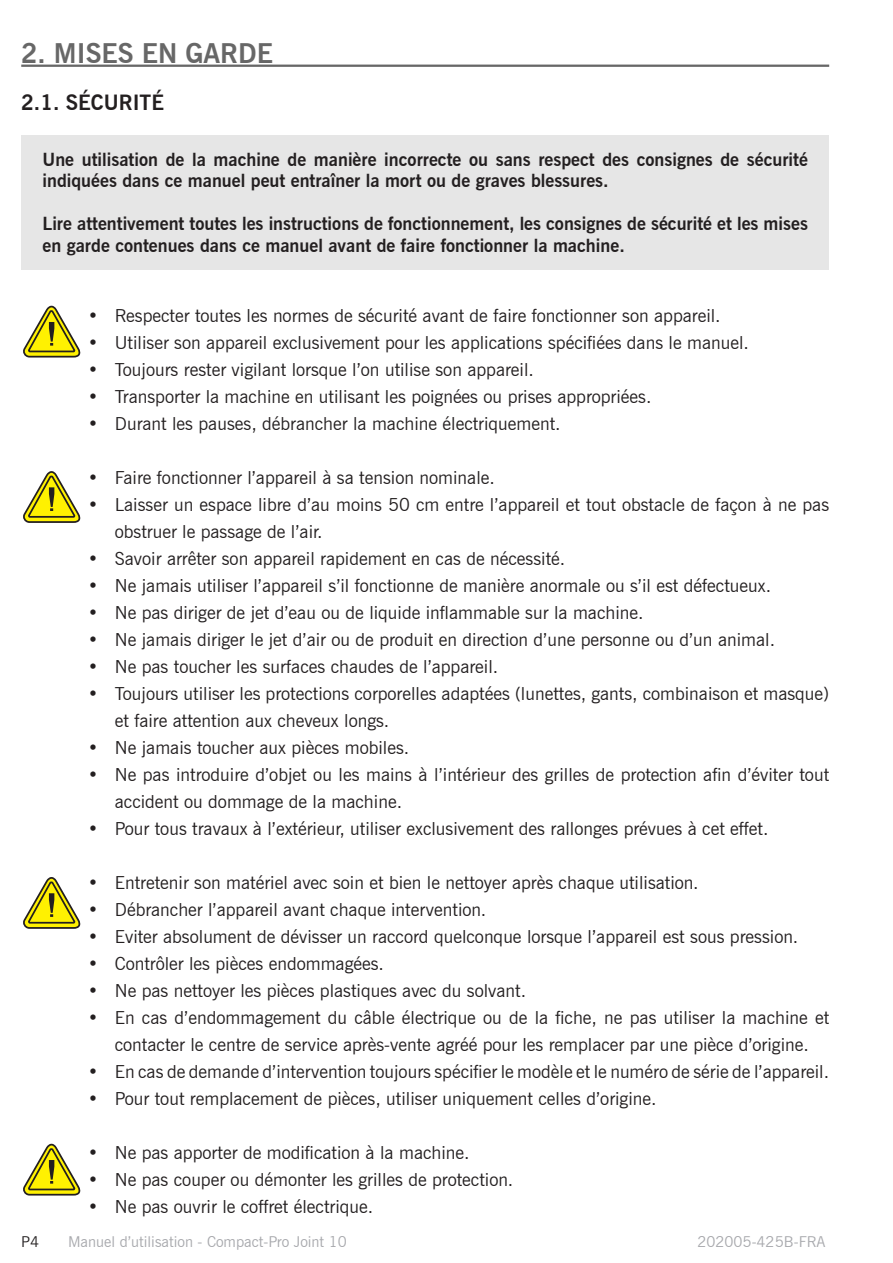
<style>
.page{position:relative;width:893px;height:1263px;background:#fff}
.page>*{position:absolute;margin:0;border:0;box-sizing:border-box;transform-origin:0 0}
.TITRES{font:700 27px "News Gothic BT";color:#676767}
.Sous-titres{font:700 21px "News Gothic BT";color:#231f20}
.t1{font:18px/27px "News Gothic BT";color:#231f20}
.t2{font:700 18px/21.6px "News Gothic BT";color:#231f20}
.t3{font:15px "News Gothic BT";color:#a8a9ad}
.t4{font:15px "News Gothic BT";color:#231f20}
</style>
<div class="page">
<div style="left:21px;top:135px;width:808px;height:134px;background:#e6e6e6"></div>
<hr style="left:21px;top:65px;width:808px;height:2px;background:#676767">
<svg style="left:23px;top:305px;width:58px;height:53px"></svg>
<svg style="left:23px;top:471px;width:58px;height:52px"></svg>
<svg style="left:23px;top:877px;width:58px;height:52px"></svg>
<svg style="left:23px;top:1143px;width:58px;height:53px"></svg>
<p class="TITRES" style="left:21px;top:37px;width:253px">2. MISES EN GARDE</p>
<p class="Sous-titres" style="left:21px;top:89px;width:144px">2.1. SÉCURITÉ</p>
<p class="t2" style="left:43px;top:148px;width:767px">Une utilisation de la machine de manière incorrecte ou sans respect des consignes de sécurité indiquées dans ce manuel peut entraîner la mort ou de graves blessures.</p>
<p class="t2" style="left:43px;top:213px;width:767px">Lire attentivement toutes les instructions de fonctionnement, les consignes de sécurité et les mises en garde contenues dans ce manuel avant de faire fonctionner la machine.</p>
<p class="t1" style="left:88px;top:302px;width:634px">• Respecter toutes les normes de sécurité avant de faire fonctionner son appareil.</p>
<p class="t1" style="left:88px;top:329px;width:663px">• Utiliser son appareil exclusivement pour les applications spécifiées dans le manuel.</p>
<p class="t1" style="left:88px;top:356px;width:448px">• Toujours rester vigilant lorsque l’on utilise son appareil.</p>
<p class="t1" style="left:88px;top:383px;width:565px">• Transporter la machine en utilisant les poignées ou prises appropriées.</p>
<p class="t1" style="left:88px;top:410px;width:474px">• Durant les pauses, débrancher la machine électriquement.</p>
<p class="t1" style="left:88px;top:464px;width:409px">• Faire fonctionner l’appareil à sa tension nominale.</p>
<p class="t1" style="left:115px;top:491px;width:716px;text-indent:-27px">• Laisser un espace libre d’au moins 50 cm entre l’appareil et tout obstacle de façon à ne pas obstruer le passage de l’air.</p>
<p class="t1" style="left:88px;top:545px;width:479px">• Savoir arrêter son appareil rapidement en cas de nécessité.</p>
<p class="t1" style="left:88px;top:572px;width:685px">• Ne jamais utiliser l’appareil s’il fonctionne de manière anormale ou s’il est défectueux.</p>
<p class="t1" style="left:88px;top:599px;width:557px">• Ne pas diriger de jet d’eau ou de liquide inflammable sur la machine.</p>
<p class="t1" style="left:88px;top:626px;width:689px">• Ne jamais diriger le jet d’air ou de produit en direction d’une personne ou d’un animal.</p>
<p class="t1" style="left:88px;top:653px;width:412px">• Ne pas toucher les surfaces chaudes de l’appareil.</p>
<p class="t1" style="left:115px;top:680px;width:716px;text-indent:-27px">• Toujours utiliser les protections corporelles adaptées (lunettes, gants, combinaison et masque) et faire attention aux cheveux longs.</p>
<p class="t1" style="left:88px;top:734px;width:323px">• Ne jamais toucher aux pièces mobiles.</p>
<p class="t1" style="left:115px;top:761px;width:716px;text-indent:-27px">• Ne pas introduire d’objet ou les mains à l’intérieur des grilles de protection afin d’éviter tout accident ou dommage de la machine.</p>
<p class="t1" style="left:88px;top:815px;width:682px">• Pour tous travaux à l’extérieur, utiliser exclusivement des rallonges prévues à cet effet.</p>
<p class="t1" style="left:88px;top:869px;width:612px">• Entretenir son matériel avec soin et bien le nettoyer après chaque utilisation.</p>
<p class="t1" style="left:88px;top:896px;width:400px">• Débrancher l’appareil avant chaque intervention.</p>
<p class="t1" style="left:88px;top:923px;width:712px">• Eviter absolument de dévisser un raccord quelconque lorsque l’appareil est sous pression.</p>
<p class="t1" style="left:88px;top:950px;width:298px">• Contrôler les pièces endommagées.</p>
<p class="t1" style="left:88px;top:977px;width:440px">• Ne pas nettoyer les pièces plastiques avec du solvant.</p>
<p class="t1" style="left:88px;top:1004px;width:743px;text-align:center">• En cas d’endommagement du câble électrique ou de la fiche, ne pas utiliser la machine et contacter le centre de service après-vente agréé pour les remplacer par une pièce d’origine.</p>
<p class="t1" style="left:88px;top:1058px;width:743px">• En cas de demande d’intervention toujours spécifier le modèle et le numéro de série de l’appareil.</p>
<p class="t1" style="left:88px;top:1085px;width:570px">• Pour tout remplacement de pièces, utiliser uniquement celles d’origine.</p>
<p class="t1" style="left:88px;top:1139px;width:383px">• Ne pas apporter de modification à la machine.</p>
<p class="t1" style="left:88px;top:1166px;width:427px">• Ne pas couper ou démonter les grilles de protection.</p>
<p class="t1" style="left:88px;top:1193px;width:287px">• Ne pas ouvrir le coffret électrique.</p>
<p class="t4" style="left:21px;top:1233px;width:20px">P4</p>
<p class="t3" style="left:68px;top:1233px;width:280px">Manuel d’utilisation - Compact-Pro Joint 10</p>
<p class="t3" style="left:697px;top:1233px;width:130px">202005-425B-FRA</p>
</div>
